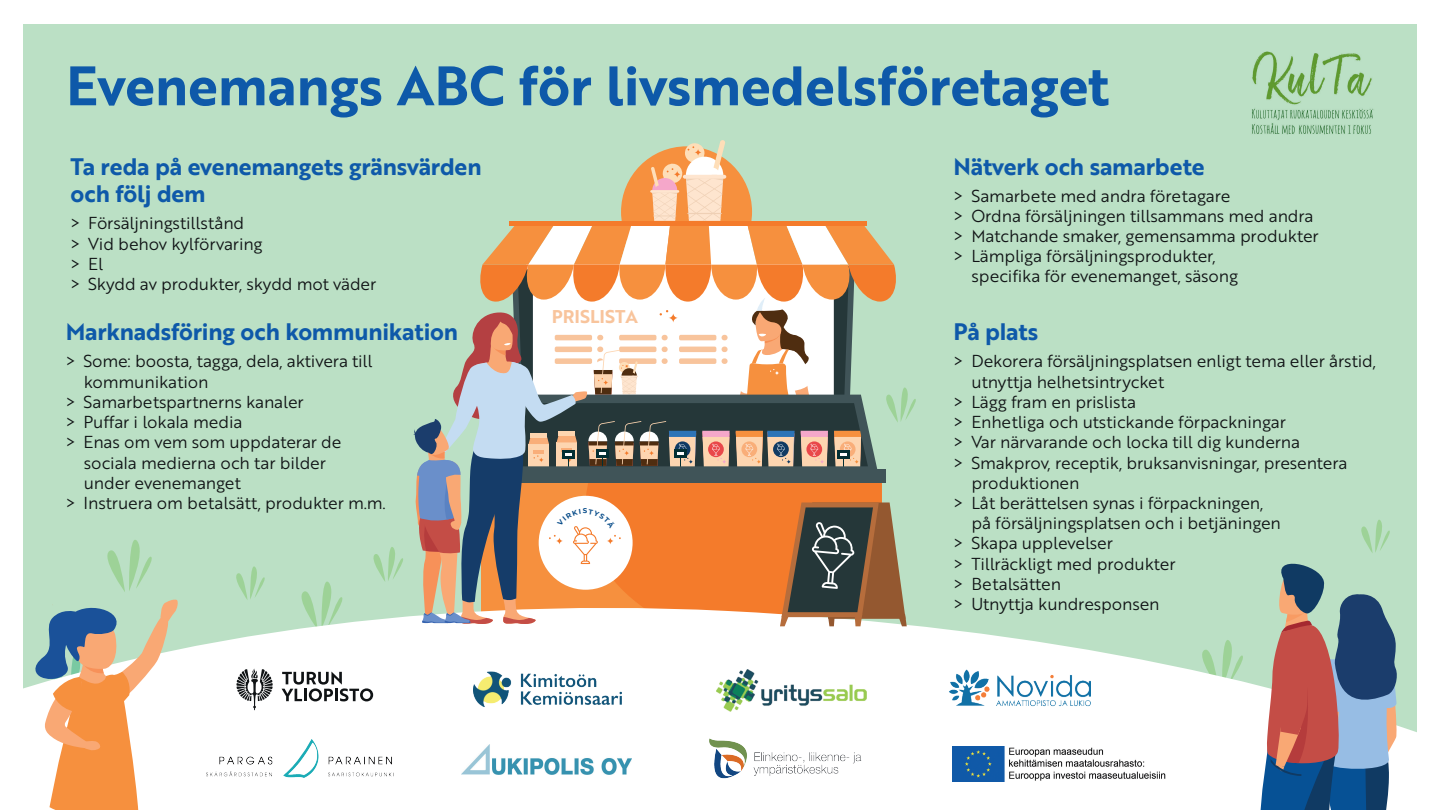
<style>
.page{position:relative;width:1440px;height:810px;background:#fff}
.page>*{position:absolute;margin:0;border:0;box-sizing:border-box;transform-origin:0 0}
.t1{font:54px "Brother 1816 Bold";color:#0e59a9}
.t2{font:23.25px/27.9px "Brother 1816 Bold";letter-spacing:-.01em;color:#0e59a9}
.t3{font:18px "Brother 1816 Bold";color:#f8c49c}
.t4{font:16.88px/20.2px "Brother 1816 Book";letter-spacing:-.01em;color:#101315}
</style>
<div class="page">
<div style="left:23px;top:24px;width:1394px;height:723px;background:#bbe0c5"></div>
<svg style="left:302px;top:582px;width:30px;height:13px"></svg>
<svg style="left:373px;top:547px;width:30px;height:34px"></svg>
<svg style="left:107px;top:540px;width:45px;height:52px"></svg>
<svg style="left:236px;top:566px;width:29px;height:29px"></svg>
<svg style="left:23px;top:595px;width:1394px;height:180px;fill:#fff"></svg>
<svg style="left:236px;top:669px;width:37px;height:41px;background:#abacad"></svg>
<svg style="left:282px;top:672px;width:91px;height:29px;background:#b0b1b2"></svg>
<svg style="left:1249px;top:520px;width:150px;height:290px"></svg>
<svg style="left:31px;top:599px;width:147px;height:211px"></svg>
<img style="left:206px;top:739px;width:188px;height:39px">
<img style="left:473px;top:670px;width:148px;height:38px">
<img style="left:462px;top:745px;width:170px;height:29px">
<img style="left:717px;top:669px;width:149px;height:43px">
<img style="left:698px;top:728px;width:172px;height:51px">
<img style="left:952px;top:747px;width:223px;height:35px">
<img style="left:1252px;top:51px;width:122px;height:84px">
<img style="left:948px;top:668px;width:143px;height:38px">
<svg style="left:413px;top:140px;width:503px;height:486px"></svg>
<h1 class="t1" style="left:66px;top:45px;width:1045px">Evenemangs ABC för livsmedelsföretaget</h1>
<h2 class="t2" style="left:70px;top:151px;width:413px">Ta reda på evenemangets gränsvärden och följ dem</h2>
<p class="t4" style="left:70px;top:213px;width:307px">&gt; Försäljningstillstånd<br>&gt; Vid behov kylförvaring<br>&gt; El<br>&gt; Skydd av produkter, skydd mot väder</p>
<h2 class="t2" style="left:66px;top:317px;width:394px">Marknadsföring och kommunikation</h2>
<p class="t4" style="left:66px;top:351px;width:308px">&gt; Some: boosta, tagga, dela, aktivera till</p>
<p class="t4" style="left:84px;top:371px;width:126px">kommunikation</p>
<p class="t4" style="left:66px;top:391px;width:240px">&gt; Samarbetspartnerns kanaler</p>
<p class="t4" style="left:66px;top:411px;width:178px">&gt; Puffar i lokala media</p>
<p class="t4" style="left:66px;top:431px;width:277px">&gt; Enas om vem som uppdaterar de</p>
<p class="t4" style="left:84px;top:452px;width:244px">sociala medierna och tar bilder</p>
<p class="t4" style="left:84px;top:472px;width:159px">under evenemanget</p>
<p class="t4" style="left:66px;top:492px;width:322px">&gt; Instruera om betalsätt, produkter m.m.</p>
<p class="t3" style="left:552px;top:303px;width:88px">PRISLISTA</p>
<h2 class="t2" style="left:954px;top:151px;width:253px">Nätverk och samarbete</h2>
<p class="t4" style="left:954px;top:185px;width:278px">&gt; Samarbete med andra företagare</p>
<p class="t4" style="left:954px;top:205px;width:362px">&gt; Ordna försäljningen tillsammans med andra</p>
<p class="t4" style="left:954px;top:225px;width:367px">&gt; Matchande smaker, gemensamma produkter</p>
<p class="t4" style="left:954px;top:245px;width:264px">&gt; Lämpliga försäljningsprodukter,</p>
<p class="t4" style="left:972px;top:266px;width:268px">specifika för evenemanget, säsong</p>
<h2 class="t2" style="left:954px;top:317px;width:86px">På plats</h2>
<p class="t4" style="left:954px;top:351px;width:424px">&gt; Dekorera försäljningsplatsen enligt tema eller årstid,</p>
<p class="t4" style="left:972px;top:371px;width:194px">utnyttja helhetsintrycket</p>
<p class="t4" style="left:954px;top:391px;width:184px">&gt; Lägg fram en prislista</p>
<p class="t4" style="left:954px;top:411px;width:334px">&gt; Enhetliga och utstickande förpackningar</p>
<p class="t4" style="left:954px;top:431px;width:348px">&gt; Var närvarande och locka till dig kunderna</p>
<p class="t4" style="left:954px;top:452px;width:395px">&gt; Smakprov, receptik, bruksanvisningar, presentera</p>
<p class="t4" style="left:972px;top:472px;width:109px">produktionen</p>
<p class="t4" style="left:954px;top:492px;width:311px">&gt; Låt berättelsen synas i förpackningen,</p>
<p class="t4" style="left:972px;top:512px;width:311px">på försäljningsplatsen och i betjäningen</p>
<p class="t4" style="left:954px;top:533px;width:161px">&gt; Skapa upplevelser</p>
<p class="t4" style="left:954px;top:553px;width:224px">&gt; Tillräckligt med produkter</p>
<p class="t4" style="left:954px;top:573px;width:109px">&gt; Betalsätten</p>
<p class="t4" style="left:954px;top:593px;width:208px">&gt; Utnyttja kundresponsen</p>
</div>
